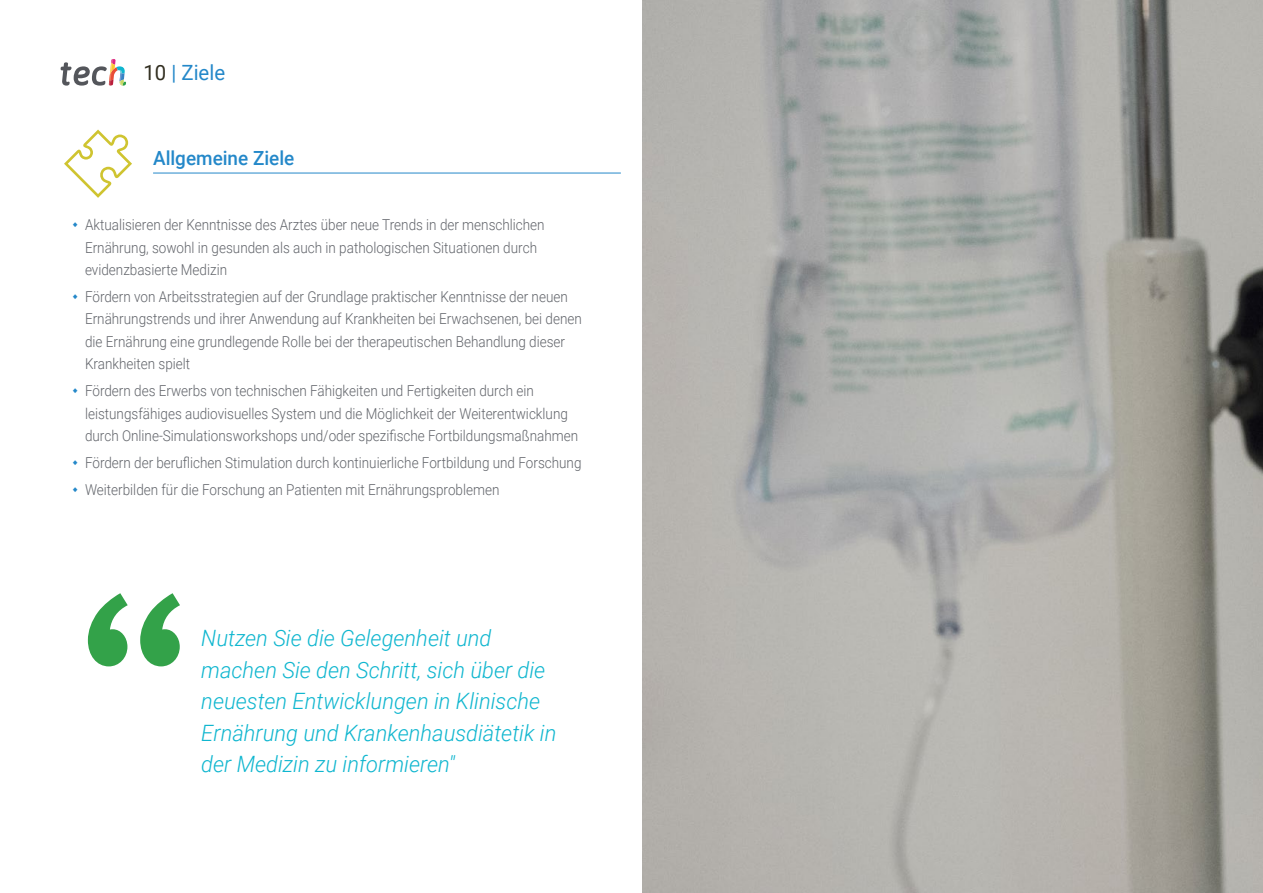
<style>
.page{position:relative;width:1263px;height:893px;background:#fff}
.page>*{position:absolute;margin:0;border:0;box-sizing:border-box;transform-origin:0 0}
.t1{font:italic 300 22.5px/31.5px "Roboto";color:#0fb6cf}
.t2{font:21px "Roboto";color:#2488c9}
.t3{font:500 19.5px "Roboto";color:#2488c9}
.t4{font:300 15px/22.5px "Roboto";color:#61646a;scale:.9 1}
.s1{color:#312e20}
</style>
<div class="page">
<hr style="left:153px;top:173px;width:468px;height:1px;background:#2488c9">
<svg style="left:64px;top:130px;width:68px;height:68px"></svg>
<svg style="left:88px;top:593px;width:92px;height:73px"></svg>
<img style="left:642px;top:0;width:621px;height:893px">
<svg style="left:61px;top:59px;width:65px;height:27px"></svg>
<h2 class="t2" style="left:144px;top:57px;width:83px"><span class="s1">10</span> | Ziele</h2>
<h3 class="t3" style="left:153px;top:144px;width:143px">Allgemeine Ziele</h3>
<p class="t4" style="left:85px;top:213px;width:512px">Aktualisieren der Kenntnisse des Arztes über neue Trends in der menschlichen<br>Ernährung, sowohl in gesunden als auch in pathologischen Situationen durch evidenzbasierte Medizin</p>
<p class="t4" style="left:85px;top:285px;width:553px">Fördern von Arbeitsstrategien auf der Grundlage praktischer Kenntnisse der neuen Ernährungstrends und ihrer Anwendung auf Krankheiten bei Erwachsenen, bei denen die Ernährung eine grundlegende Rolle bei der therapeutischen Behandlung dieser Krankheiten spielt</p>
<p class="t4" style="left:85px;top:379px;width:549px">Fördern des Erwerbs von technischen Fähigkeiten und Fertigkeiten durch ein leistungsfähiges audiovisuelles System und die Möglichkeit der Weiterentwicklung durch Online-Simulationsworkshops und/oder spezifische Fortbildungsmaßnahmen</p>
<p class="t4" style="left:85px;top:449px;width:553px;line-height:26.7px">Fördern der beruflichen Stimulation durch kontinuierliche Fortbildung und Forschung<br>Weiterbilden für die Forschung an Patienten mit Ernährungsproblemen</p>
<h1 class="t1" style="left:201px;top:622px;width:357px">Nutzen Sie die Gelegenheit und machen Sie den Schritt, sich über die neuesten Entwicklungen in Klinische Ernährung und Krankenhausdiätetik in der Medizin zu informieren"</h1>
</div>
